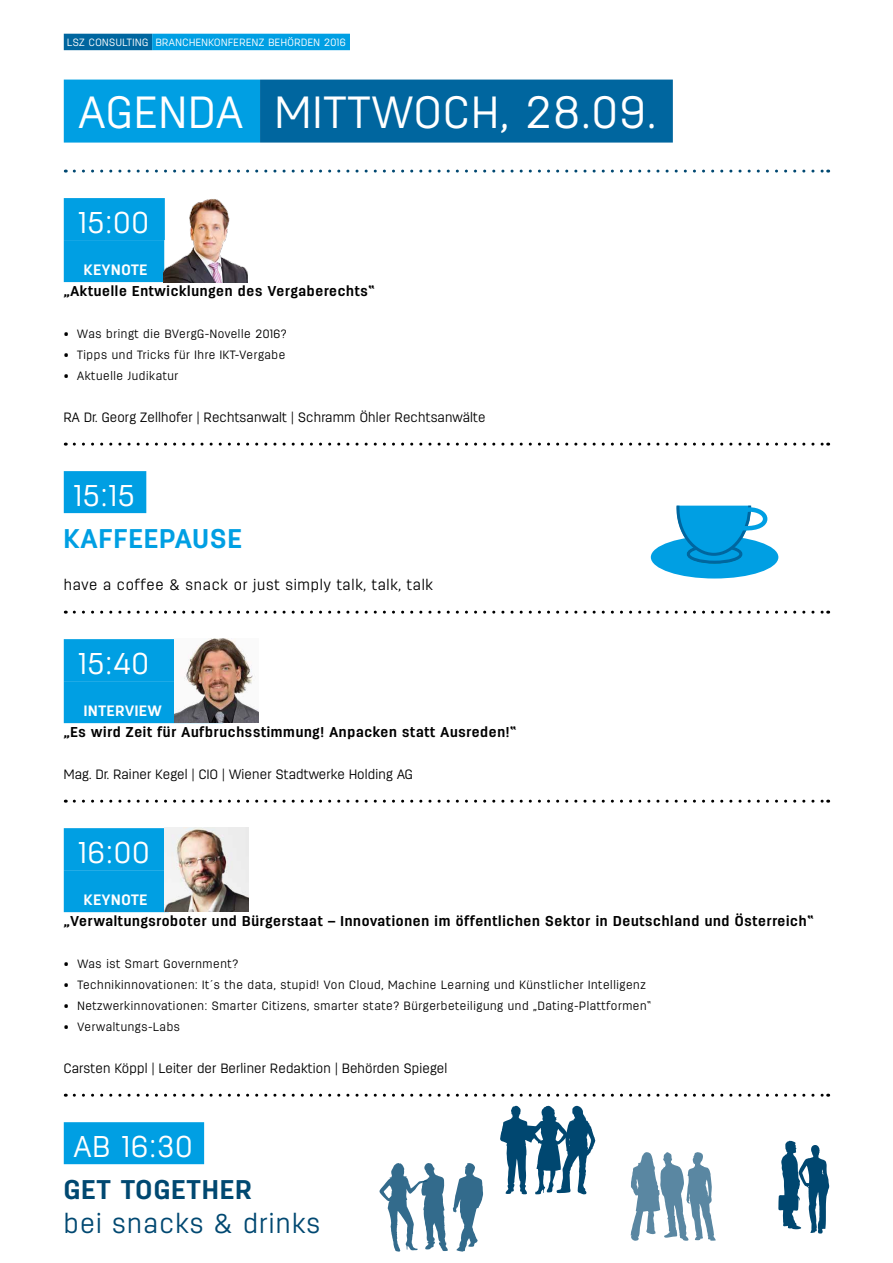
<style>
.page{position:relative;width:893px;height:1263px;background:#fff}
.page>*{position:absolute;margin:0;border:0;box-sizing:border-box;transform-origin:0 0}
.t1{font:300 45px "Antartida";letter-spacing:.05em;color:#fff}
.t2{font:300 30px "Antartida";letter-spacing:.05em;color:#fff}
.t3{font:300 27px "Antartida";letter-spacing:.05em;color:#004871}
.t4{font:700 27px "Antartida";letter-spacing:.05em;color:#009fe3}
.t5{font:700 27px "Antartida";letter-spacing:.05em;color:#004871}
.t6{font:300 15px "Antartida";letter-spacing:.05em;color:#000}
.t7{font:700 15px "Antartida";letter-spacing:.05em;color:#fff}
.t8{font:700 14.25px "Antartida";letter-spacing:.05em;color:#000}
.t9{font:300 13.5px "Antartida";letter-spacing:.015em;color:#000}
.t10{font:300 12px "Antartida";letter-spacing:.05em;color:#000}
.t11{font:300 10.5px "Antartida";letter-spacing:.05em;color:#fff}
</style>
<div class="page">
<div style="left:64px;top:80px;width:196px;height:63px;background:#009fe3"></div>
<div style="left:260px;top:80px;width:413px;height:63px;background:#00669f"></div>
<div style="left:64px;top:34px;width:88px;height:16px;background:#00669f"></div>
<div style="left:152px;top:34px;width:198px;height:16px;background:#009fe3"></div>
<svg style="left:74px;top:170px;width:755px;height:3px"></svg>
<div style="left:64px;top:198px;width:101px;height:42px;background:#009fe3"></div>
<div style="left:64px;top:240px;width:100px;height:42px;background:#009fe3"></div>
<svg style="left:74px;top:443px;width:755px;height:3px"></svg>
<div style="left:64px;top:471px;width:82px;height:42px;background:#009fe3"></div>
<svg style="left:74px;top:611px;width:755px;height:3px"></svg>
<div style="left:64px;top:639px;width:111px;height:42px;background:#009fe3"></div>
<div style="left:64px;top:681px;width:159px;height:42px;background:#009fe3"></div>
<svg style="left:74px;top:800px;width:755px;height:3px"></svg>
<div style="left:64px;top:828px;width:112px;height:42px;background:#009fe3"></div>
<div style="left:64px;top:870px;width:105px;height:42px;background:#009fe3"></div>
<svg style="left:74px;top:1094px;width:755px;height:3px"></svg>
<div style="left:64px;top:1122px;width:140px;height:42px;background:#009fe3"></div>
<svg style="left:379px;top:1163px;width:104px;height:89px"></svg>
<svg style="left:778px;top:1141px;width:51px;height:92px"></svg>
<svg style="left:630px;top:1152px;width:86px;height:89px"></svg>
<svg style="left:500px;top:1106px;width:95px;height:89px"></svg>
<div style="left:651px;top:536px;width:127px;height:42px;background:#009fe3;border-radius:50%"></div>
<div style="left:687px;top:545px;width:55px;height:18px;background:#00669f;border-radius:50%"></div>
<svg style="left:688px;top:546px;width:53px;height:16px"></svg>
<div style="left:687px;top:544px;width:55px;height:20px;border:3px solid #00669f;border-radius:50%"></div>
<svg style="left:675px;top:505px;width:95px;height:52px"></svg>
<img style="left:174px;top:639px;width:84px;height:84px">
<img style="left:164px;top:199px;width:84px;height:84px">
<img style="left:165px;top:828px;width:84px;height:84px">
<p class="t11" style="left:67px;top:37px;width:280px">LSZ CONSULTING BRANCHENKONFERENZ BEHÖRDEN 2016</p>
<h1 class="t1" style="left:79px;top:87px;width:578px">AGENDA MITTWOCH, 28.09.</h1>
<h2 class="t2" style="left:78px;top:205px;width:72px">15:00</h2>
<p class="t7" style="left:84px;top:261px;width:65px">KEYNOTE</p>
<p class="t8" style="left:64px;top:283px;width:312px">„Aktuelle Entwicklungen des Vergaberechts“</p>
<p class="t10" style="left:64px;top:327px;width:225px">• Was bringt die BVergG-Novelle 2016?</p>
<p class="t10" style="left:64px;top:348px;width:223px">• Tipps und Tricks für Ihre IKT-Vergabe</p>
<p class="t10" style="left:64px;top:369px;width:116px">• Aktuelle Judikatur</p>
<p class="t9" style="left:64px;top:409px;width:423px">RA Dr. Georg Zellhofer | Rechtsanwalt | Schramm Öhler Rechtsanwälte</p>
<h2 class="t2" style="left:74px;top:478px;width:62px">15:15</h2>
<h3 class="t4" style="left:64px;top:523px;width:180px">KAFFEEPAUSE</h3>
<p class="t6" style="left:64px;top:576px;width:371px">have a coffee &amp; snack or just simply talk, talk, talk</p>
<h2 class="t2" style="left:78px;top:646px;width:72px">15:40</h2>
<p class="t7" style="left:84px;top:702px;width:79px">INTERVIEW</p>
<p class="t8" style="left:64px;top:724px;width:454px">„Es wird Zeit für Aufbruchsstimmung! Anpacken statt Ausreden!“</p>
<p class="t9" style="left:64px;top:766px;width:350px">Mag. Dr. Rainer Kegel | CIO | Wiener Stadtwerke Holding AG</p>
<h2 class="t2" style="left:78px;top:835px;width:73px">16:00</h2>
<p class="t7" style="left:84px;top:891px;width:65px">KEYNOTE</p>
<p class="t8" style="left:64px;top:913px;width:751px">„Verwaltungsroboter und Bürgerstaat – Innovationen im öffentlichen Sektor in Deutschland und Österreich“</p>
<p class="t10" style="left:64px;top:957px;width:176px">• Was ist Smart Government?</p>
<p class="t10" style="left:64px;top:978px;width:583px">• Technikinnovationen: It´s the data, stupid! Von Cloud, Machine Learning und Künstlicher Intelligenz</p>
<p class="t10" style="left:64px;top:999px;width:589px">• Netzwerkinnovationen: Smarter Citizens, smarter state? Bürgerbeteiligung und „Dating-Plattformen“</p>
<p class="t10" style="left:64px;top:1020px;width:118px">• Verwaltungs-Labs</p>
<p class="t9" style="left:64px;top:1060px;width:385px">Carsten Köppl | Leiter der Berliner Redaktion | Behörden Spiegel</p>
<h2 class="t2" style="left:74px;top:1129px;width:120px">AB 16:30</h2>
<h3 class="t5" style="left:64px;top:1174px;width:190px">GET TOGETHER</h3>
<h3 class="t3" style="left:64px;top:1209px;width:258px">bei snacks &amp; drinks</h3>
</div>
